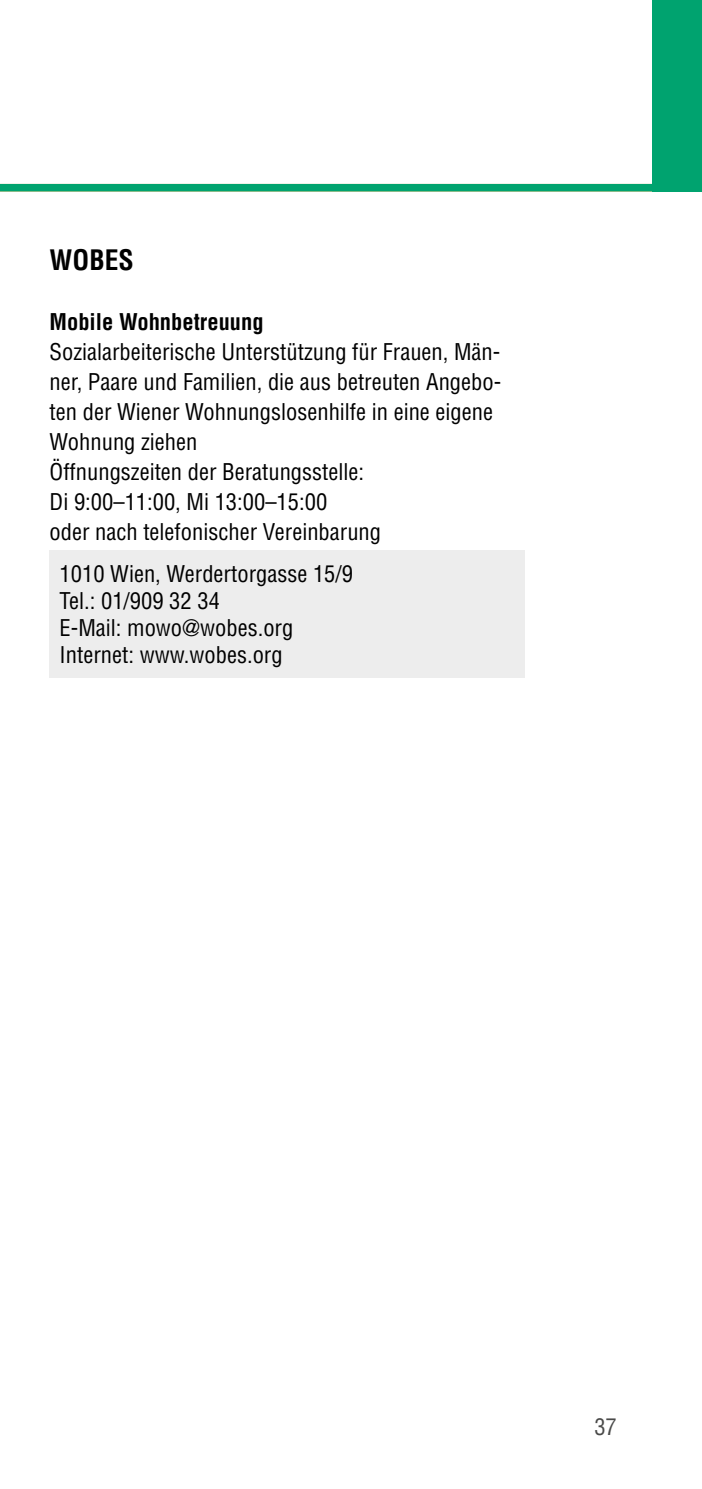
<style>
.page{position:relative;width:702px;height:1489px;background:#fff}
.page>*{position:absolute;margin:0;border:0;box-sizing:border-box;transform-origin:0 0}
.t1{font:700 condensed 27.5px "Helvetica LT Std";color:#000}
.t2{font:condensed 22.5px/30px "Helvetica LT Std";color:#000}
.t3{font:700 condensed 22.5px "Helvetica LT Std";color:#000}
.t4{font:condensed 22.5px "Helvetica LT Std";color:#4a4a49}
</style>
<div class="page">
<div style="left:0;top:184px;width:702px;height:7px;background:#00a36f"></div>
<div style="left:652px;top:0;width:50px;height:191px;background:#00a36f"></div>
<div style="left:50px;top:550px;width:474px;height:128px;background:#ededed"></div>
<p class="t1" style="left:50px;top:243px;width:86px">WOBES</p>
<p class="t3" style="left:50px;top:308px;width:215px">Mobile Wohnbetreuung</p>
<p class="t2" style="left:50px;top:337px;width:453px">Sozialarbeiterische Unterstützung für Frauen, Män&shy;ner, Paare und Familien, die aus betreuten Angebo&shy;ten der Wiener Wohnungslosenhilfe in eine eigene Wohnung ziehen<br>Öffnungszeiten der Beratungsstelle:<br>Di 9:00–11:00, Mi 13:00–15:00<br>oder nach telefonischer Vereinbarung</p>
<p class="t2" style="left:60px;top:560px;width:295px;line-height:27px">1010 Wien, Werdertorgasse 15/9<br>Tel.: 01/909 32 34<br>E-Mail: mowo@wobes.org<br>Internet: www.wobes.org</p>
<p class="t4" style="left:594px;top:1412px;width:24px">37</p>
</div>
